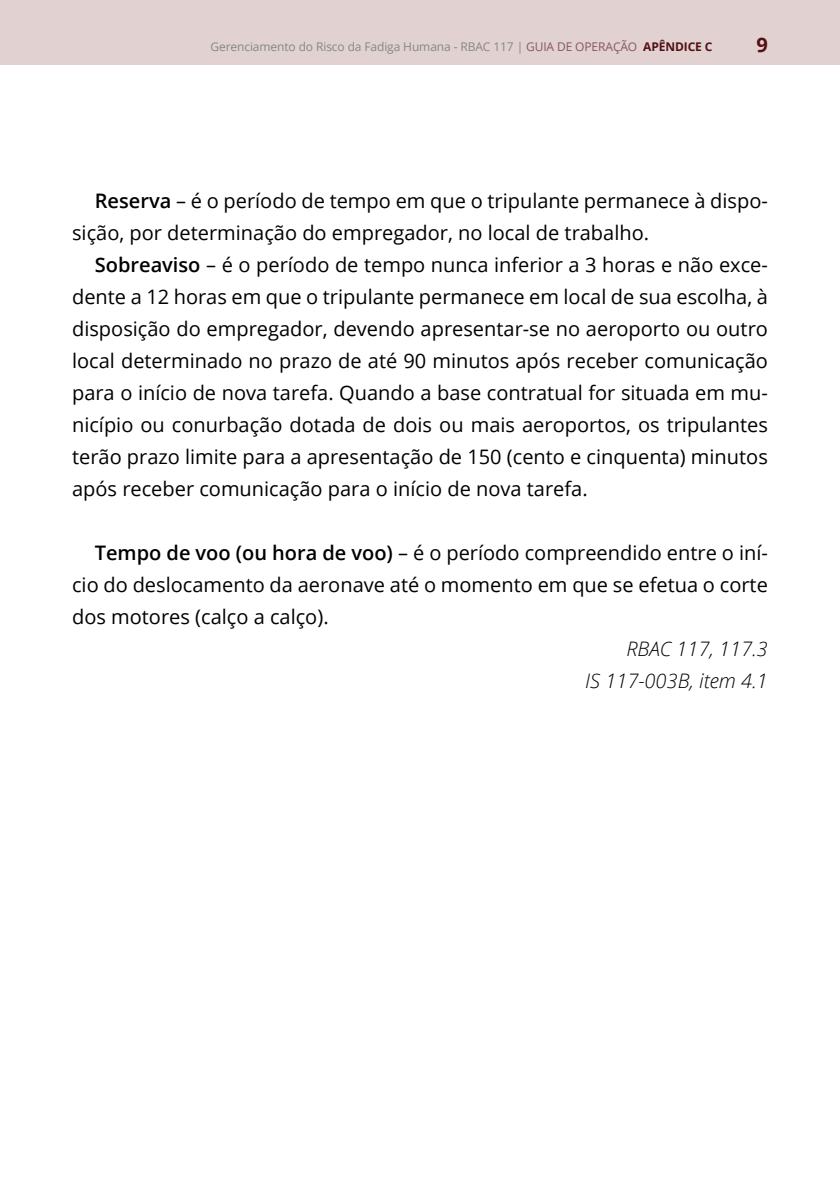
<style>
.page{position:relative;width:840px;height:1191px;background:#fff}
.page>*{position:absolute;margin:0;border:0;box-sizing:border-box;transform-origin:0 0}
.t1{font:20px/32px "Open Sans";color:#000;text-align:justify}
.t2{font:italic 300 20px/32px "Open Sans";color:#000;text-align:right}
.t3{font:700 20px "Open Sans";color:#531015}
.t4{font:12px "Open Sans";letter-spacing:-.01em;color:#878787}
.s1{color:#87585b}
.s2{font-weight:700;color:#531015}
.s3{font-weight:600}
</style>
<div class="page">
<div style="left:0;top:0;width:839px;height:65px;background:#e1d1d1"></div>
<p class="t4" style="left:210px;top:38px;width:503px">Gerenciamento do Risco da Fadiga Humana - RBAC 117 | <span class="s1">GUIA DE OPERAÇÃO</span> <span class="s2">APÊNDICE C</span></p>
<p class="t3" style="left:756px;top:31px;width:13px">9</p>
<p class="t1" style="left:72px;top:184px;width:697px;text-indent:23px"><span class="s3">Reserva</span> – é o período de tempo em que o tripulante permanece à dispo&shy;sição, por determinação do empregador, no local de trabalho.</p>
<p class="t1" style="left:72px;top:248px;width:697px;text-indent:23px"><span class="s3">Sobreaviso</span> – é o período de tempo nunca inferior a 3 horas e não exce&shy;dente a 12 horas em que o tripulante permanece em local de sua escolha, à disposição do empregador, devendo apresentar-se no aeroporto ou outro local determinado no prazo de até 90 minutos após receber comunicação para o início de nova tarefa. Quando a base contratual for situada em mu&shy;nicípio ou conurbação dotada de dois ou mais aeroportos, os tripulantes terão prazo limite para a apresentação de 150 (cento e cinquenta) minutos após receber comunicação para o início de nova tarefa.</p>
<p class="t1" style="left:72px;top:536px;width:697px;text-indent:23px"><span class="s3">Tempo de voo (ou hora de voo)</span> – é o período compreendido entre o iní&shy;cio do deslocamento da aeronave até o momento em que se efetua o corte dos motores (calço a calço).</p>
<p class="t2" style="left:585px;top:632px;width:184px">RBAC 117, 117.3<br>IS 117-003B, item 4.1</p>
</div>
